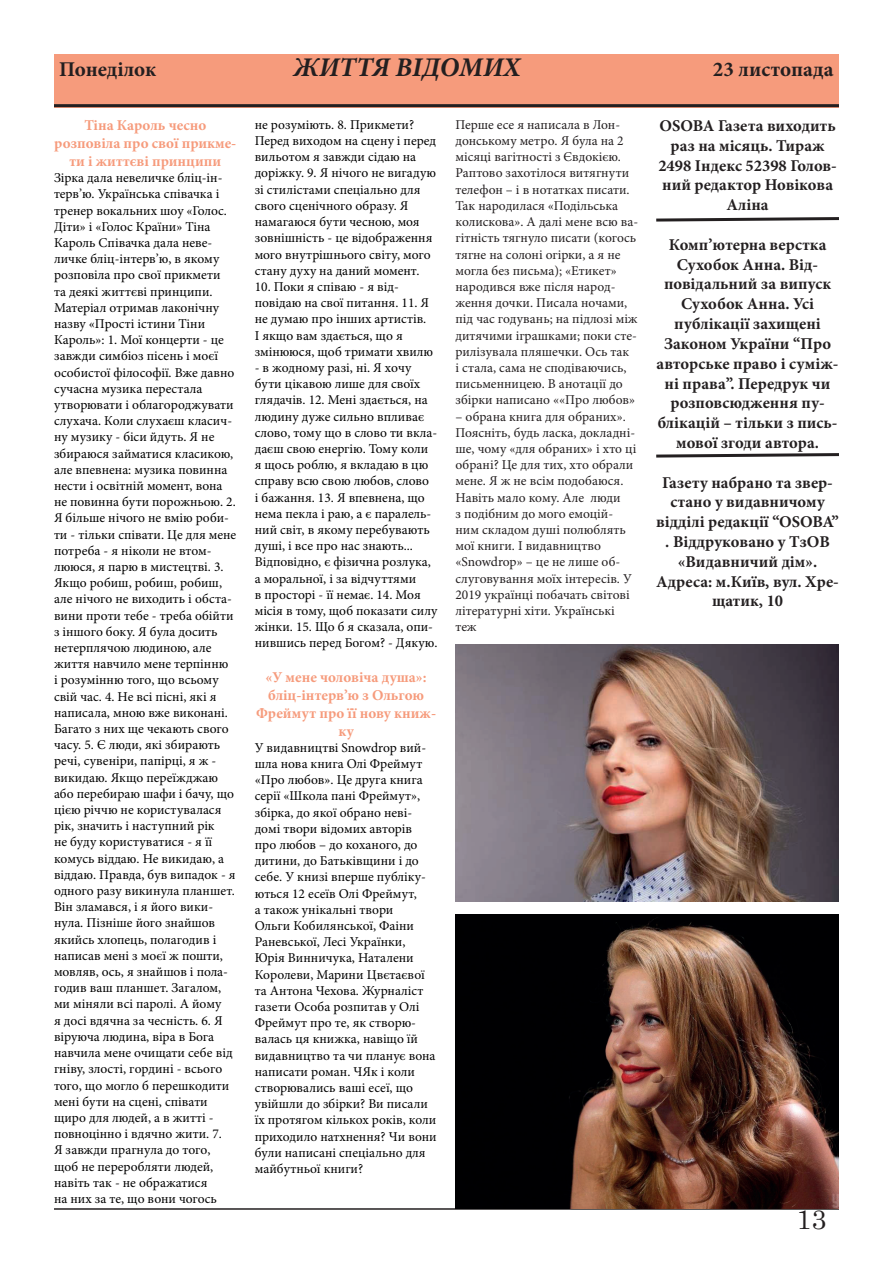
<style>
.page{position:relative;width:893px;height:1263px;background:#fff}
.page>*{position:absolute;margin:0;border:0;box-sizing:border-box;transform-origin:0 0}
.t1{font:italic 700 27px "Minion Pro";color:#231f20}
.t2{font:27px "Century";color:#231f20}
.t3{font:700 21px "Minion Pro";letter-spacing:-.005em;color:#231f20}
.t4{font:700 16.5px/19.8px "Minion Pro";color:#231f20;text-align:center}
.t5{font:700 15px/18px "Minion Pro";color:#f69b7c;text-align:center}
.t6{font:13.5px/16.2px "Minion Pro";color:#000001}
.t7{font:13.5px/16.2px "Minion Pro";color:#231f20}
</style>
<div class="page">
<hr style="left:54px;top:1208px;width:785px;height:2px;background:#231f20">
<div style="left:54px;top:54px;width:785px;height:53px;background:#f69b7c"></div>
<img style="left:455px;top:645px;width:384px;height:256px">
<img style="left:455px;top:914px;width:384px;height:294px">
<hr style="left:54px;top:104px;width:785px;height:3px;background:#231f20">
<svg style="left:656px;top:217px;width:183px;height:5px"></svg>
<svg style="left:656px;top:453px;width:183px;height:5px"></svg>
<h2 class="t3" style="left:59px;top:54px;width:99px">Понеділок</h2>
<h1 class="t1" style="left:293px;top:48px;width:229px">ЖИТТЯ ВІДОМИХ</h1>
<h2 class="t3" style="left:713px;top:54px;width:122px">23 листопада</h2>
<p class="t5" style="left:54px;top:116px;width:184px">Тіна Кароль чесно розповіла про свої прикме&shy;ти і життєві принципи</p>
<p class="t6" style="left:54px;top:170px;width:184px">Зірка дала невеличке бліц-ін&shy;терв’ю. Українська співачка і тренер вокальних шоу «Голос.<br>Діти» і «Голос Країни» Тіна<br>Кароль Співачка дала неве&shy;личке бліц-інтерв’ю, в якому розповіла про свої прикмети<br>та деякі життєві принципи.<br>Матеріал отримав лаконічну назву «Прості істини Тіни<br>Кароль»: 1. Мої концерти - це завжди симбіоз пісень і моєї особистої філософії. Вже давно сучасна музика перестала утворювати і облагороджувати слухача. Коли слухаєш класич&shy;ну музику - біси йдуть. Я не збираюся займатися класикою, але впевнена: музика повинна нести і освітній момент, вона не повинна бути порожньою. 2.<br>Я більше нічого не вмію роби&shy;ти - тільки співати. Це для мене потреба - я ніколи не втом&shy;лююся, я парю в мистецтві. 3.<br>Якщо робиш, робиш, робиш, але нічого не виходить і обста&shy;вини проти тебе - треба обійти з іншого боку. Я була досить нетерплячою людиною, але життя навчило мене терпінню<br>і розумінню того, що всьому свій час. 4. Не всі пісні, які я написала, мною вже виконані.<br>Багато з них ще чекають свого часу. 5. Є люди, які збирають речі, сувеніри, папірці, я ж - викидаю. Якщо переїжджаю або перебираю шафи і бачу, що цією річчю не користувалася рік, значить і наступний рік<br>не буду користуватися - я її комусь віддаю. Не викидаю, а віддаю. Правда, був випадок - я одного разу викинула планшет.<br>Він зламався, і я його вики&shy;нула. Пізніше його знайшов якийсь хлопець, полагодив і написав мені з моєї ж пошти, мовляв, ось, я знайшов і пола&shy;годив ваш планшет. Загалом, ми міняли всі паролі. А йому<br>я досі вдячна за чесність. 6. Я віруюча людина, віра в Бога навчила мене очищати себе від гніву, злості, гордині - всього того, що могло б перешкодити мені бути на сцені, співати щиро для людей, а в житті - повноцінно і вдячно жити. 7.<br>Я завжди прагнула до того, щоб не переробляти людей, навіть так - не ображатися<br>на них за те, що вони чогось</p>
<p class="t6" style="left:255px;top:117px;width:183px">не розуміють. 8. Прикмети?<br>Перед виходом на сцену і перед вильотом я завжди сідаю на доріжку. 9. Я нічого не вигадую зі стилістами спеціально для свого сценічного образу. Я намагаюся бути чесною, моя зовнішність - це відображення мого внутрішнього світу, мого стану духу на даний момент.</p>
<p class="t6" style="left:255px;top:279px;width:180px">10. Поки я співаю - я від&shy;повідаю на свої питання. 11. Я не думаю про інших артистів.<br>І якщо вам здається, що я змінююся, щоб тримати хвилю</p>
<p class="t6" style="left:255px;top:360px;width:184px">- в жодному разі, ні. Я хочу бути цікавою лише для своїх глядачів. 12. Мені здається, на людину дуже сильно впливає слово, тому що в слово ти вкла&shy;даєш свою енергію. Тому коли я щось роблю, я вкладаю в цю справу всю свою любов, слово<br>і бажання. 13. Я впевнена, що нема пекла і раю, а є паралель&shy;ний світ, в якому перебувають душі, і все про нас знають...<br>Відповідно, є фізична розлука, а моральної, і за відчуттями<br>в просторі - її немає. 14. Моя місія в тому, щоб показати силу жінки. 15. Що б я сказала, опи&shy;нившись перед Богом? - Дякую.</p>
<p class="t5" style="left:256px;top:667px;width:182px">«У мене чоловіча душа»: бліц-інтерв’ю з Ольгою<br>Фреймут про її нову книж&shy;ку</p>
<p class="t6" style="left:255px;top:739px;width:184px">У видавництві Snowdrop вий&shy;шла нова книга Олі Фреймут «Про любов». Це друга книга серії «Школа пані Фреймут», збірка, до якої обрано неві&shy;домі твори відомих авторів про любов – до коханого, до дитини, до Батьківщини і до себе. У книзі вперше публіку&shy;ються 12 есеїв Олі Фреймут,<br>а також унікальні твори<br>Ольги Кобилянської, Фаіни<br>Раневської, Лесі Українки,<br>Юрія Винничука, Наталени<br>Королеви, Марини Цвєтаєвої та Антона Чехова. Журналіст газети Особа розпитав у Олі<br>Фреймут про те, як створю&shy;валась ця книжка, навіщо їй видавництво та чи планує вона написати роман. ЧЯк і коли створювались ваші есеї, що увійшли до збірки? Ви писали їх протягом кількох років, коли приходило натхнення? Чи вони були написані спеціально для майбутньої книги?</p>
<p class="t4" style="left:658px;top:116px;width:180px">OSOBA Газета виходить раз на місяць. Тираж<br>2498 Індекс 52398 Голов&shy;ний редактор Новікова<br>Аліна</p>
<p class="t4" style="left:657px;top:234px;width:183px">Комп’ютерна верстка<br>Сухобок Анна. Від&shy;повідальний за випуск<br>Сухобок Анна. Усі публікації захищені<br>Законом України “Про авторське право і суміж&shy;ні права”. Передрук чи розповсюдження пу&shy;блікацій – тільки з пись&shy;мової згоди автора.</p>
<p class="t4" style="left:656px;top:472px;width:184px">Газету набрано та звер&shy;стано у видавничому відділі редакції “OSOBA” . Віддруковано у ТзОВ «Видавничий дім».<br>Адреса: м.Київ, вул. Хре&shy;щатик, 10</p>
<p class="t7" style="left:455px;top:117px;width:184px">Перше есе я написала в Лон&shy;донському метро. Я була на 2 місяці вагітності з Євдокією.<br>Раптово захотілося витягнути телефон – і в нотатках писати.<br>Так народилася «Подільська колискова». А далі мене всю ва&shy;гітність тягнуло писати (когось тягне на солоні огірки, а я не могла без письма); «Етикет» народився вже після народ&shy;ження дочки. Писала ночами, під час годувань; на підлозі між дитячими іграшками; поки сте&shy;рилізувала пляшечки. Ось так<br>і стала, сама не сподіваючись, письменницею. В анотації до збірки написано ««Про любов»</p>
<p class="t7" style="left:455px;top:408px;width:182px">– обрана книга для обраних».<br>Поясніть, будь ласка, докладні&shy;ше, чому «для обраних» і хто ці обрані? Це для тих, хто обрали мене. Я ж не всім подобаюся.<br>Навіть мало кому. Але люди<br>з подібним до мого емоцій&shy;ним складом душі полюблять мої книги. І видавництво «Snowdrop» – це не лише об&shy;слуговування моїх інтересів. У<br>2019 українці побачать світові літературні хіти. Українські теж</p>
<h1 class="t2" style="left:796px;top:1196px;width:32px">13</h1>
</div>
